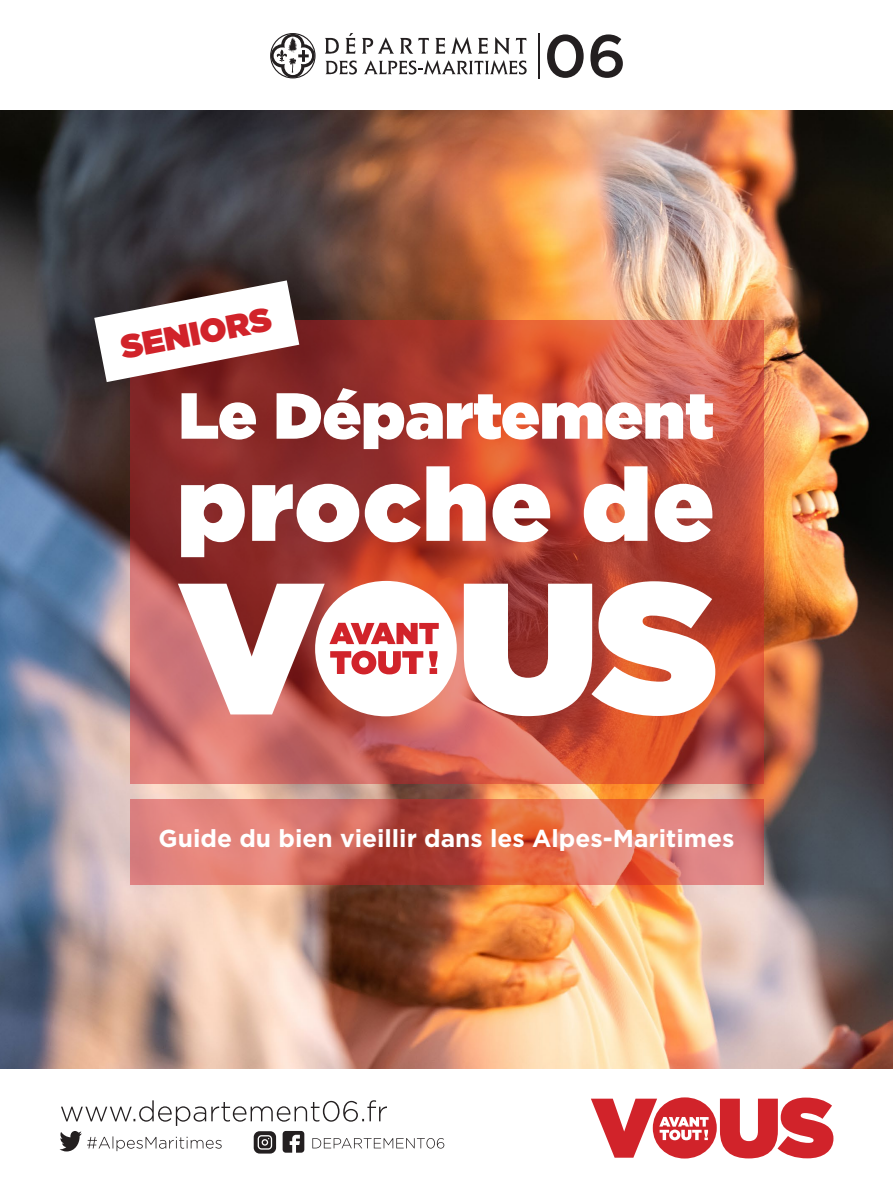
<style>
.page{position:relative;width:893px;height:1191px;background:#fff}
.page>*{position:absolute;margin:0;border:0;box-sizing:border-box;transform-origin:0 0}
.t1{font:900 102.02px "Gotham";letter-spacing:.02em;color:#fff}
.t2{font:900 64.92px "Gotham";color:#fff}
.t3{font:900 33.07px "Gotham";color:#d1232a}
.t4{font:700 24.5px "Gotham";color:#fff}
</style>
<div class="page">
<img style="left:0;top:110px;width:893px;height:958px">
<hr style="left:538px;top:33px;width:2px;height:45px;background:#231f20">
<svg style="left:547px;top:34px;width:37px;height:44px"></svg>
<svg style="left:590px;top:34px;width:33px;height:44px"></svg>
<svg style="left:325px;top:38px;width:14px;height:16px"></svg>
<svg style="left:346px;top:33px;width:9px;height:21px"></svg>
<svg style="left:362px;top:38px;width:32px;height:16px"></svg>
<svg style="left:400px;top:38px;width:29px;height:16px"></svg>
<svg style="left:435px;top:38px;width:10px;height:16px"></svg>
<svg style="left:451px;top:37px;width:21px;height:17px"></svg>
<svg style="left:478px;top:38px;width:10px;height:16px"></svg>
<svg style="left:494px;top:37px;width:16px;height:17px"></svg>
<svg style="left:516px;top:38px;width:10px;height:16px"></svg>
<svg style="left:326px;top:60px;width:31px;height:15px"></svg>
<svg style="left:364px;top:60px;width:163px;height:15px"></svg>
<svg style="left:270px;top:33px;width:46px;height:45px"></svg>
<svg style="left:60px;top:1100px;width:384px;height:53px"></svg>
<svg style="left:591px;top:1097px;width:242px;height:61px"></svg>
<svg style="left:130px;top:320px;width:633px;height:463px"></svg>
<svg style="left:178px;top:581px;width:537px;height:135px"></svg>
<svg style="left:330px;top:650px;width:107px;height:24px"></svg>
<svg style="left:329px;top:623px;width:110px;height:21px"></svg>
<svg style="left:130px;top:799px;width:633px;height:86px"></svg>
<svg style="left:94px;top:280px;width:205px;height:102px"></svg>
<p class="t3" style="left:117px;top:324px;width:154px;rotate:-11deg">SENIORS</p>
<p class="t2" style="left:179px;top:369px;width:537px">Le Département</p>
<p class="t1" style="left:178px;top:431px;width:538px">proche de</p>
<p class="t4" style="left:159px;top:822px;width:577px">Guide du bien vieillir dans les Alpes-Maritimes</p>
</div>
